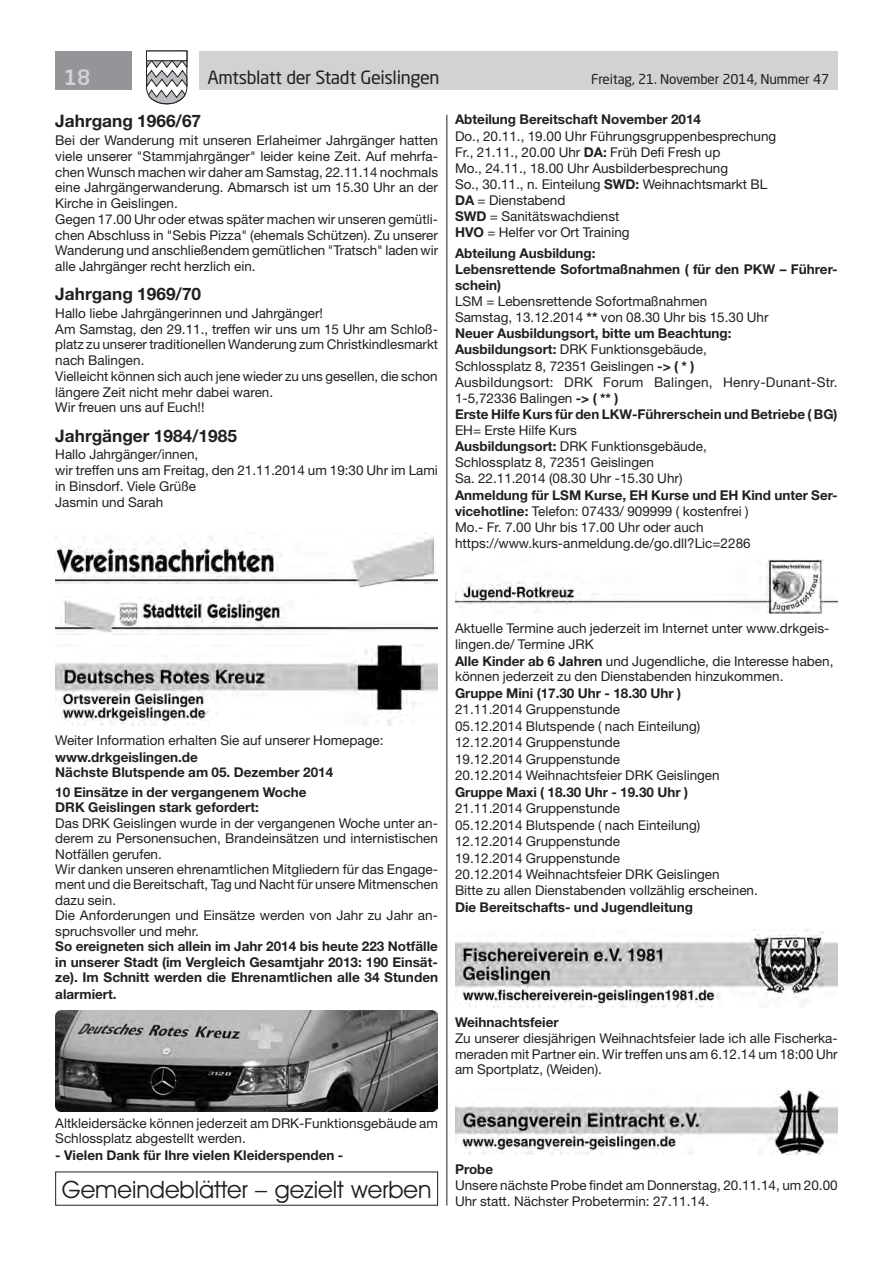
<style>
.page{position:relative;width:893px;height:1263px;background:#fff}
.page>*{position:absolute;margin:0;border:0;box-sizing:border-box;transform-origin:0 0}
.t1{font:500 21px "Neo Sans Std";color:#d1d2d4}
.t2{font:18px "Neo Sans Std";letter-spacing:-.02em;color:#231f20}
.t3{font:700 17.25px "Helvetica Neue LT Std";color:#231f20}
.t4{font:13.5px/15.8px "Helvetica Neue LT Std";color:#231f20}
.t5{font:700 13.5px/15.8px "Helvetica Neue LT Std";color:#231f20}
.t6{font:13.5px "Neo Sans Std";letter-spacing:-.015em;color:#231f20}
.s1{font-weight:700}
</style>
<div class="page">
<div style="left:199px;top:51px;width:639px;height:38px;background:#d1d2d4"></div>
<div style="left:55px;top:51px;width:77px;height:38px;background:#939598"></div>
<svg style="left:146px;top:50px;width:42px;height:55px"></svg>
<div style="left:146px;top:51px;width:41px;height:10px;background:#fff;border:1px solid #231f20"></div>
<hr style="left:446px;top:115px;width:1px;height:1090px;background:#231f20">
<img style="left:55px;top:532px;width:383px;height:55px">
<img style="left:55px;top:596px;width:383px;height:39px">
<img style="left:55px;top:644px;width:383px;height:81px">
<img style="left:55px;top:1010px;width:383px;height:102px">
<img style="left:455px;top:560px;width:383px;height:53px">
<img style="left:455px;top:930px;width:383px;height:77px">
<img style="left:455px;top:1088px;width:383px;height:66px">
<h1 class="t1" style="left:64px;top:64px;width:28px">18</h1>
<h2 class="t2" style="left:207px;top:66px;width:234px">Amtsblatt der Stadt Geislingen</h2>
<p class="t6" style="left:591px;top:71px;width:239px">Freitag, 21. November 2014, Nummer 47</p>
<p class="t3" style="left:55px;top:110px;width:147px">Jahrgang 1966/67</p>
<p class="t4" style="left:55px;top:132px;width:384px">Bei der Wanderung mit unseren Erlaheimer Jahrgänger hatten viele unserer "Stammjahrgänger" leider keine Zeit. Auf mehrfa&shy;chen Wunsch machen wir daher am Samstag, 22.11.14 nochmals eine Jahrgängerwanderung. Abmarsch ist um 15.30 Uhr an der Kirche in Geislingen.<br>Gegen 17.00 Uhr oder etwas später machen wir unseren gemütli&shy;chen Abschluss in "Sebis Pizza" (ehemals Schützen). Zu unserer Wanderung und anschließendem gemütlichen "Tratsch" laden wir alle Jahrgänger recht herzlich ein.</p>
<p class="t3" style="left:55px;top:283px;width:147px">Jahrgang 1969/70</p>
<p class="t4" style="left:55px;top:305px;width:384px">Hallo liebe Jahrgängerinnen und Jahrgänger!<br>Am Samstag, den 29.11., treffen wir uns um 15 Uhr am Schloß&shy;platz zu unserer traditionellen Wanderung zum Christkindlesmarkt nach Balingen.<br>Vielleicht können sich auch jene wieder zu uns gesellen, die schon längere Zeit nicht mehr dabei waren.<br>Wir freuen uns auf Euch!!</p>
<p class="t3" style="left:55px;top:425px;width:183px">Jahrgänger 1984/1985</p>
<p class="t4" style="left:55px;top:446px;width:384px">Hallo Jahrgänger/innen,<br>wir treffen uns am Freitag, den 21.11.2014 um 19:30 Uhr im Lami in Binsdorf. Viele Grüße<br>Jasmin und Sarah</p>
<p class="t5" style="left:455px;top:111px;width:248px">Abteilung Bereitschaft November 2014</p>
<p class="t4" style="left:455px;top:128px;width:323px">Do., 20.11., 19.00 Uhr Führungsgruppenbesprechung Fr., 21.11., 20.00 Uhr <span class="s1">DA:</span> Früh Defi Fresh up<br>Mo., 24.11., 18.00 Uhr Ausbilderbesprechung<br>So., 30.11., n. Einteilung <span class="s1">SWD:</span> Weihnachtsmarkt BL <span class="s1">DA</span> = Dienstabend<br><span class="s1">SWD</span> = Sanitätswachdienst<br><span class="s1">HVO</span> = Helfer vor Ort Training</p>
<p class="t5" style="left:455px;top:245px;width:384px">Abteilung Ausbildung:<br>Lebensrettende Sofortmaßnahmen ( für den PKW – Führer&shy;schein)</p>
<p class="t4" style="left:455px;top:293px;width:384px;line-height:16.2px">LSM = Lebensrettende Sofortmaßnahmen<br>Samstag, 13.12.2014 <span class="s1">**</span> von 08.30 Uhr bis 15.30 Uhr<br><span class="s1">Neuer Ausbildungsort, bitte um Beachtung:<br>Ausbildungsort:</span> DRK Funktionsgebäude,<br>Schlossplatz 8, 72351 Geislingen <span class="s1">-&gt; ( * )<br></span>Ausbildungsort: DRK Forum Balingen, Henry-Dunant-Str.<br>1-5,72336 Balingen <span class="s1">-&gt; ( ** )<br>Erste Hilfe Kurs für den LKW-Führerschein und Betriebe ( BG)</span></p>
<p class="t4" style="left:455px;top:422px;width:253px">EH= Erste Hilfe Kurs<br><span class="s1">Ausbildungsort:</span> DRK Funktionsgebäude, Schlossplatz 8, 72351 Geislingen<br>Sa. 22.11.2014 (08.30 Uhr -15.30 Uhr)</p>
<p class="t4" style="left:455px;top:487px;width:384px"><span class="s1">Anmeldung für LSM Kurse, EH Kurse und EH Kind unter Ser&shy;vicehotline:</span> Telefon: 07433/ 909999 ( kostenfrei )<br>Mo.- Fr. 7.00 Uhr bis 17.00 Uhr oder auch https://www.kurs-anmeldung.de/go.dll?Lic=2286</p>
<p class="t4" style="left:55px;top:732px;width:330px">Weiter Information erhalten Sie auf unserer Homepage:</p>
<p class="t5" style="left:55px;top:749px;width:279px">www.drkgeislingen.de<br>Nächste Blutspende am 05. Dezember 2014</p>
<p class="t5" style="left:55px;top:784px;width:253px">10 Einsätze in der vergangenem Woche<br>DRK Geislingen stark gefordert:</p>
<p class="t4" style="left:55px;top:815px;width:384px">Das DRK Geislingen wurde in der vergangenen Woche unter an&shy;derem zu Personensuchen, Brandeinsätzen und internistischen Notfällen gerufen.<br>Wir danken unseren ehrenamtlichen Mitgliedern für das Engage&shy;ment und die Bereitschaft, Tag und Nacht für unsere Mitmenschen dazu sein.<br>Die Anforderungen und Einsätze werden von Jahr zu Jahr an&shy;spruchsvoller und mehr.</p>
<p class="t5" style="left:55px;top:938px;width:384px;text-align:justify">So ereigneten sich allein im Jahr 2014 bis heute 223 Notfälle in unserer Stadt (im Vergleich Gesamtjahr 2013: 190 Einsät&shy;ze). Im Schnitt werden die Ehrenamtlichen alle 34 Stunden alarmiert.</p>
<p class="t4" style="left:55px;top:1115px;width:384px">Altkleidersäcke können jederzeit am DRK-Funktionsgebäude am<br>Schlossplatz abgestellt werden.</p>
<p class="t5" style="left:55px;top:1147px;width:290px">- Vielen Dank für Ihre vielen Kleiderspenden -</p>
<p class="t4" style="left:455px;top:620px;width:380px">Aktuelle Termine auch jederzeit im Internet unter www.drkgeis&shy;lingen.de/ Termine JRK<br><span class="s1">Alle Kinder ab 6 Jahren</span> und Jugendliche, die Interesse haben, können jederzeit zu den Dienstabenden hinzukommen.</p>
<p class="t5" style="left:455px;top:685px;width:228px">Gruppe Mini (17.30 Uhr - 18.30 Uhr )</p>
<p class="t4" style="left:455px;top:701px;width:266px;line-height:16.5px">21.11.2014 Gruppenstunde<br>05.12.2014 Blutspende ( nach Einteilung)<br>12.12.2014 Gruppenstunde<br>19.12.2014 Gruppenstunde<br>20.12.2014 Weihnachtsfeier DRK Geislingen</p>
<p class="t5" style="left:455px;top:784px;width:235px">Gruppe Maxi ( 18.30 Uhr - 19.30 Uhr )</p>
<p class="t4" style="left:455px;top:800px;width:304px;line-height:16.4px">21.11.2014 Gruppenstunde<br>05.12.2014 Blutspende ( nach Einteilung)<br>12.12.2014 Gruppenstunde<br>19.12.2014 Gruppenstunde<br>20.12.2014 Weihnachtsfeier DRK Geislingen<br>Bitte zu allen Dienstabenden vollzählig erscheinen.</p>
<p class="t5" style="left:455px;top:899px;width:240px">Die Bereitschafts- und Jugendleitung</p>
<p class="t5" style="left:455px;top:1014px;width:105px">Weihnachtsfeier</p>
<p class="t4" style="left:455px;top:1030px;width:384px;text-align:justify">Zu unserer diesjährigen Weihnachtsfeier lade ich alle Fischerka&shy;meraden mit Partner ein. Wir treffen uns am 6.12.14 um 18:00 Uhr am Sportplatz, (Weiden).</p>
<p class="t5" style="left:455px;top:1161px;width:40px">Probe</p>
<p class="t4" style="left:62px;top:1177px;width:777px;text-indent:393px">Unsere nächste Probe findet am Donnerstag, 20.11.14, um 20.00<br><sup>Gemeindeblätter</sup> <sup>–</sup> <sup>gezielt</sup> <sup>werben</sup> Uhr statt. Nächster Probetermin: 27.11.14.</p>
</div>
